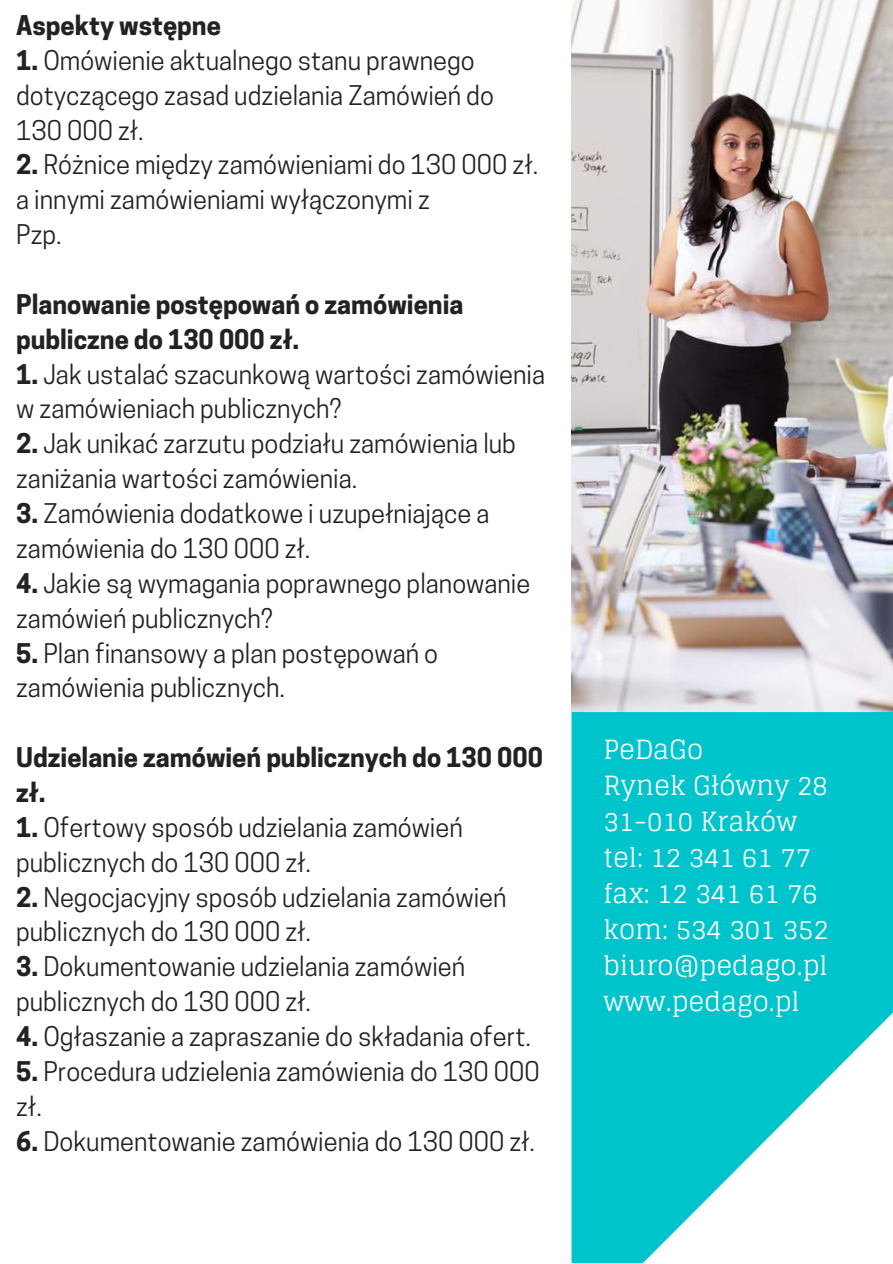
<style>
.page{position:relative;width:893px;height:1264px;background:#fff}
.page>*{position:absolute;margin:0;border:0;box-sizing:border-box;transform-origin:0 0}
.t1{font:26.4px/36px "Glegoo";color:#fff}
.t2{font:25.5px/34.8px "Cooper Hewitt";color:#222}
.t3{font:700 25.5px/34.8px "Cooper Hewitt";color:#222}
.s1{font-weight:700}
</style>
<div class="page">
<img style="left:571px;top:1px;width:321px;height:711px">
<svg style="left:571px;top:712px;width:321px;height:550px;fill:#00c4cc"></svg>
<p class="t3" style="left:16px;top:11px;width:206px">Aspekty wstępne</p>
<p class="t2" style="left:16px;top:46px;width:479px"><span class="s1">1.</span> Omówienie aktualnego stanu prawnego dotyczącego zasad udzielania Zamówień do<br>130 000 zł.</p>
<p class="t2" style="left:16px;top:151px;width:523px"><span class="s1">2.</span> Różnice między zamówieniami do 130 000 zł. a innymi zamówieniami wyłączonymi z<br>Pzp.</p>
<p class="t3" style="left:16px;top:290px;width:449px">Planowanie postępowań o zamówienia publiczne do 130 000 zł.</p>
<p class="t2" style="left:16px;top:360px;width:530px"><span class="s1">1.</span> Jak ustalać szacunkową wartości zamówienia w zamówieniach publicznych?</p>
<p class="t2" style="left:16px;top:429px;width:501px"><span class="s1">2.</span> Jak unikać zarzutu podziału zamówienia lub zaniżania wartości zamówienia.</p>
<p class="t2" style="left:16px;top:499px;width:474px"><span class="s1">3.</span> Zamówienia dodatkowe i uzupełniające a zamówienia do 130 000 zł.</p>
<p class="t2" style="left:16px;top:569px;width:515px"><span class="s1">4.</span> Jakie są wymagania poprawnego planowanie zamówień publicznych?</p>
<p class="t2" style="left:16px;top:638px;width:423px"><span class="s1">5.</span> Plan finansowy a plan postępowań o zamówienia publicznych.</p>
<p class="t3" style="left:16px;top:743px;width:528px">Udzielanie zamówień publicznych do 130 000 zł.</p>
<p class="t2" style="left:16px;top:813px;width:448px"><span class="s1">1.</span> Ofertowy sposób udzielania zamówień publicznych do 130 000 zł.</p>
<p class="t2" style="left:16px;top:882px;width:492px"><span class="s1">2.</span> Negocjacyjny sposób udzielania zamówień publicznych do 130 000 zł.</p>
<p class="t2" style="left:16px;top:952px;width:450px"><span class="s1">3.</span> Dokumentowanie udzielania zamówień publicznych do 130 000 zł.</p>
<p class="t2" style="left:16px;top:1022px;width:516px"><span class="s1">4.</span> Ogłaszanie a zapraszanie do składania ofert.</p>
<p class="t2" style="left:16px;top:1057px;width:525px"><span class="s1">5.</span> Procedura udzielenia zamówienia do 130 000 zł.</p>
<p class="t2" style="left:16px;top:1126px;width:520px"><span class="s1">6.</span> Dokumentowanie zamówienia do 130 000 zł.</p>
<p class="t1" style="left:603px;top:731px;width:227px">PeDaGo<br>Rynek Główny 28<br>31-010 Kraków tel: 12 341 61 77 fax: 12 341 61 76 kom: 534 301 352 biuro@pedago.pl www.pedago.pl</p>
</div>
